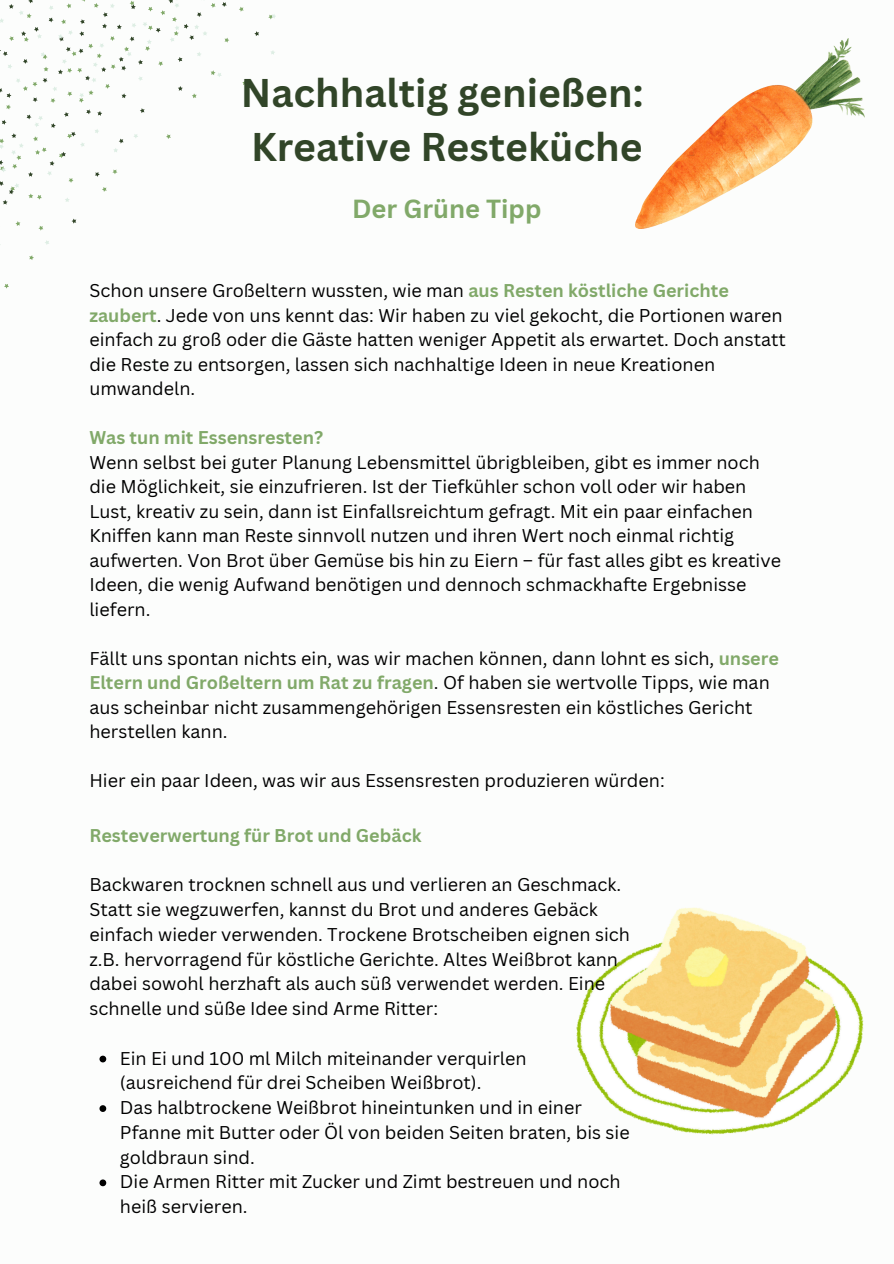
<style>
.page{position:relative;width:894px;height:1264px;background:#fff}
.page>*{position:absolute;margin:0;border:0;box-sizing:border-box;transform-origin:0 0}
.t1{font:700 39px/54px "Canva Sans";color:#314528}
.t2{font:700 25.5px "Canva Sans";color:#81a969}
.t3{font:18px/24.5px "Canva Sans";color:#000}
.t4{font:700 18px "Canva Sans";color:#81a969}
.s1{font-weight:700;color:#81a969}
</style>
<div class="page">
<svg style="left:0;top:0;width:276px;height:260px"></svg>
<img style="left:576px;top:907px;width:287px;height:227px">
<img style="left:635px;top:38px;width:229px;height:190px">
<svg style="left:99px;top:1055px;width:7px;height:7px"></svg>
<svg style="left:99px;top:1105px;width:7px;height:6px"></svg>
<svg style="left:99px;top:1179px;width:7px;height:7px"></svg>
<p class="t1" style="left:241px;top:65px;width:404px">Nachhaltig genießen:<br>Kreative Resteküche</p>
<p class="t2" style="left:352px;top:191px;width:191px">Der Grüne Tipp</p>
<h1 class="t3" style="left:89px;top:278px;width:698px">Schon unsere Großeltern wussten, wie man <span class="s1">aus Resten köstliche Gerichte zaubert</span>. Jede von uns kennt das: Wir haben zu viel gekocht, die Portionen waren einfach zu groß oder die Gäste hatten weniger Appetit als erwartet. Doch anstatt die Reste zu entsorgen, lassen sich nachhaltige Ideen in neue Kreationen umwandeln.</h1>
<h2 class="t4" style="left:89px;top:425px;width:235px">Was tun mit Essensresten?</h2>
<p class="t3" style="left:89px;top:449px;width:693px">Wenn selbst bei guter Planung Lebensmittel übrigbleiben, gibt es immer noch die Möglichkeit, sie einzufrieren. Ist der Tiefkühler schon voll oder wir haben Lust, kreativ zu sein, dann ist Einfallsreichtum gefragt. Mit ein paar einfachen Kniffen kann man Reste sinnvoll nutzen und ihren Wert noch einmal richtig aufwerten. Von Brot über Gemüse bis hin zu Eiern – für fast alles gibt es kreative Ideen, die wenig Aufwand benötigen und dennoch schmackhafte Ergebnisse liefern.</p>
<p class="t3" style="left:89px;top:645px;width:691px">Fällt uns spontan nichts ein, was wir machen können, dann lohnt es sich, <span class="s1">unsere Eltern und Großeltern um Rat zu fragen</span>. Of haben sie wertvolle Tipps, wie man aus scheinbar nicht zusammengehörigen Essensresten ein köstliches Gericht herstellen kann.</p>
<p class="t3" style="left:89px;top:768px;width:576px">Hier ein paar Ideen, was wir aus Essensresten produzieren würden:</p>
<h3 class="t4" style="left:89px;top:822px;width:333px">Resteverwertung für Brot und Gebäck</h3>
<p class="t3" style="left:89px;top:872px;width:542px">Backwaren trocknen schnell aus und verlieren an Geschmack.<br>Statt sie wegzuwerfen, kannst du Brot und anderes Gebäck einfach wieder verwenden. Trockene Brotscheiben eignen sich z.B. hervorragend für köstliche Gerichte. Altes Weißbrot kann dabei sowohl herzhaft als auch süß verwendet werden. Eine schnelle und süße Idee sind Arme Ritter:</p>
<p class="t3" style="left:120px;top:1045px;width:408px">Ein Ei und 100 ml Milch miteinander verquirlen (ausreichend für drei Scheiben Weißbrot).</p>
<p class="t3" style="left:120px;top:1094px;width:511px">Das halbtrockene Weißbrot hineintunken und in einer<br>Pfanne mit Butter oder Öl von beiden Seiten braten, bis sie goldbraun sind.</p>
<p class="t3" style="left:120px;top:1169px;width:502px">Die Armen Ritter mit Zucker und Zimt bestreuen und noch heiß servieren.</p>
</div>
